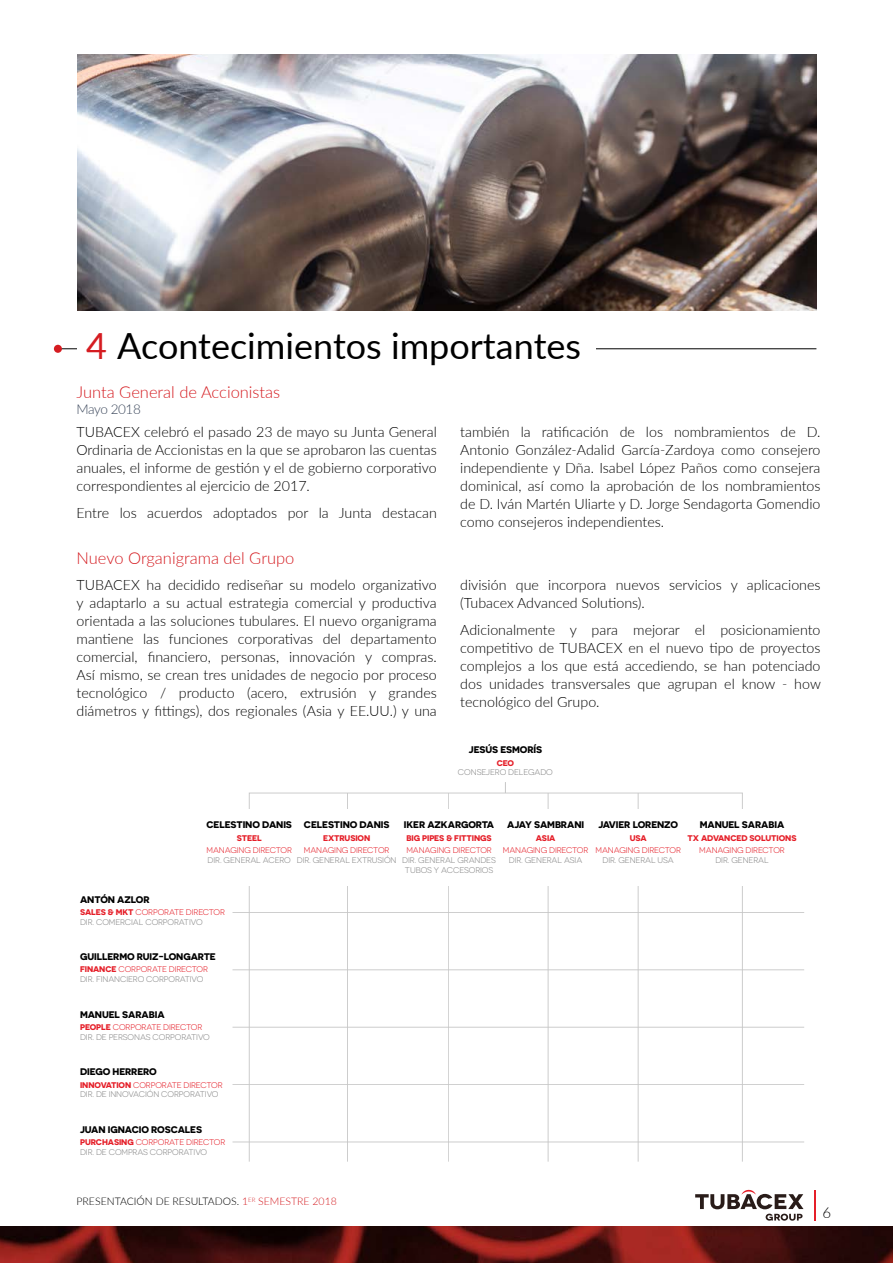
<style>
.page{position:relative;width:893px;height:1263px;background:#fff}
.page>*{position:absolute;margin:0;border:0;box-sizing:border-box;transform-origin:0 0}
.t1{font:36px "Lato";color:#000}
.t2{font:300 16.5px "Lato";color:#d51c21}
.t3{font:300 15px "Lato";color:#000}
.t4{font:300 14.25px/18px "Lato";color:#000;text-align:justify}
.t5{font:300 13.5px "Lato";letter-spacing:-.035em;color:#3a465a}
.t6{font:300 10.5px "Lato";color:#000}
.t7{font:700 9.6px "Novecentosanswide";letter-spacing:-.01em;color:#000}
.t8{font:8.25px/9.9px "Novecentosanswide";letter-spacing:-.01em;color:#878787}
.t9{font:8.25px "Novecentosanswide";letter-spacing:-.01em;color:#e51e28}
.t10{font:700 8.25px "Novecentosanswide";letter-spacing:-.01em;color:#e51e28}
.s1{color:#d51c21}
.s2{font-weight:700;color:#e51e28}
.s3{color:#e51e28}
</style>
<div class="page">
<hr style="left:814px;top:1190px;width:2px;height:31px;background:#e51f29">
<svg style="left:695px;top:1190px;width:108px;height:31px"></svg>
<img style="left:0;top:1226px;width:893px;height:37px">
<img style="left:78px;top:54px;width:738px;height:256px">
<hr style="left:58px;top:348px;width:39px;height:1px;background:#000">
<hr style="left:218px;top:348px;width:598px;height:1px;background:#000">
<div style="left:78px;top:330px;width:38px;height:41px;background:#fff"></div>
<div style="left:117px;top:330px;width:478px;height:41px;background:#fff"></div>
<div style="left:54px;top:345px;width:8px;height:8px;background:#d51c21;border-radius:50%"></div>
<svg style="left:249px;top:793px;width:494px;height:369px"></svg>
<hr style="left:448px;top:793px;width:1px;height:369px;background:#c6c6c6">
<hr style="left:548px;top:793px;width:1px;height:369px;background:#c6c6c6">
<hr style="left:638px;top:793px;width:1px;height:369px;background:#c6c6c6">
<hr style="left:232px;top:912px;width:572px;height:1px;background:#c6c6c6">
<hr style="left:232px;top:969px;width:572px;height:1px;background:#c6c6c6">
<hr style="left:232px;top:1027px;width:572px;height:1px;background:#c6c6c6">
<hr style="left:232px;top:1084px;width:572px;height:1px;background:#c6c6c6">
<hr style="left:232px;top:1141px;width:572px;height:1px;background:#c6c6c6">
<div style="left:197px;top:808px;width:619px;height:77px;background:#fff"></div>
<h1 class="t1" style="left:86px;top:320px;width:496px"><span class="s1">4</span> Acontecimientos importantes</h1>
<p class="t2" style="left:77px;top:380px;width:205px">Junta General de Accionistas</p>
<p class="t5" style="left:77px;top:400px;width:66px">Mayo 2018</p>
<p class="t4" style="left:77px;top:423px;width:362px">TUBACEX celebró el pasado 23 de mayo su Junta General Ordinaria de Accionistas en la que se aprobaron las cuentas anuales, el informe de gestión y el de gobierno corporativo correspondientes al ejercicio de 2017.</p>
<p class="t4" style="left:77px;top:503px;width:362px">Entre los acuerdos adoptados por la Junta destacan</p>
<p class="t2" style="left:77px;top:547px;width:219px">Nuevo Organigrama del Grupo</p>
<p class="t4" style="left:77px;top:575px;width:362px">TUBACEX ha decidido rediseñar su modelo organizativo y adaptarlo a su actual estrategia comercial y productiva orientada a las soluciones tubulares. El nuevo organigrama mantiene las funciones corporativas del departamento comercial, financiero, personas, innovación y compras.<br>Así mismo, se crean tres unidades de negocio por proceso tecnológico / producto (acero, extrusión y grandes diámetros y fittings), dos regionales (Asia y EE.UU.) y una</p>
<p class="t4" style="left:460px;top:423px;width:362px">también la ratificación de los nombramientos de D.<br>Antonio González-Adalid García-Zardoya como consejero independiente y Dña. Isabel López Paños como consejera dominical, así como la aprobación de los nombramientos de D. Iván Martén Uliarte y D. Jorge Sendagorta Gomendio como consejeros independientes.</p>
<p class="t4" style="left:460px;top:575px;width:362px">división que incorpora nuevos servicios y aplicaciones (Tubacex Advanced Solutions).</p>
<p class="t4" style="left:460px;top:620px;width:362px">Adicionalmente y para mejorar el posicionamiento competitivo de TUBACEX en el nuevo tipo de proyectos complejos a los que está accediendo, se han potenciado dos unidades transversales que agrupan el know - how tecnológico del Grupo.</p>
<p class="t7" style="left:469px;top:744px;width:75px">JESÚS ESMORÍS</p>
<p class="t10" style="left:497px;top:757px;width:19px">CEO</p>
<p class="t8" style="left:458px;top:767px;width:96px">CONSEJERO DELEGADO</p>
<p class="t7" style="left:207px;top:819px;width:87px">CELESTINO DANIS</p>
<p class="t10" style="left:237px;top:833px;width:26px">STEEL</p>
<p class="t9" style="left:207px;top:845px;width:87px">MANAGING DIRECTOR</p>
<p class="t8" style="left:208px;top:855px;width:85px">DIR. GENERAL ACERO</p>
<p class="t7" style="left:304px;top:819px;width:87px">CELESTINO DANIS</p>
<p class="t10" style="left:323px;top:833px;width:49px">EXTRUSION</p>
<p class="t9" style="left:304px;top:845px;width:87px">MANAGING DIRECTOR</p>
<p class="t8" style="left:297px;top:855px;width:101px">DIR. GENERAL EXTRUSIÓN</p>
<p class="t7" style="left:404px;top:819px;width:92px">IKER AZKARGORTA</p>
<p class="t10" style="left:406px;top:833px;width:87px">BIG PIPES &amp; FITTINGS</p>
<p class="t9" style="left:406px;top:845px;width:87px">MANAGING DIRECTOR</p>
<p class="t8" style="left:402px;top:855px;width:95px;text-align:center">DIR. GENERAL GRANDES<br>TUBOS Y ACCESORIOS</p>
<p class="t7" style="left:507px;top:819px;width:79px">AJAY SAMBRANI</p>
<p class="t10" style="left:536px;top:833px;width:21px">ASIA</p>
<p class="t9" style="left:503px;top:845px;width:87px">MANAGING DIRECTOR</p>
<p class="t8" style="left:509px;top:855px;width:75px">DIR. GENERAL ASIA</p>
<p class="t7" style="left:598px;top:819px;width:81px">JAVIER LORENZO</p>
<p class="t10" style="left:630px;top:833px;width:19px">USA</p>
<p class="t9" style="left:595px;top:845px;width:87px">MANAGING DIRECTOR</p>
<p class="t8" style="left:602px;top:855px;width:73px">DIR. GENERAL USA</p>
<p class="t7" style="left:700px;top:819px;width:86px">MANUEL SARABIA</p>
<p class="t10" style="left:688px;top:833px;width:110px">TX ADVANCED SOLUTIONS</p>
<p class="t9" style="left:699px;top:845px;width:87px">MANAGING DIRECTOR</p>
<p class="t8" style="left:715px;top:855px;width:55px">DIR. GENERAL</p>
<p class="t7" style="left:80px;top:893px;width:71px">ANTÓN AZLOR</p>
<p class="t8" style="left:80px;top:907px;width:146px"><span class="s2">SALES &amp; MKT</span> <span class="s3">CORPORATE DIRECTOR<br></span>DIR. COMERCIAL CORPORATIVO</p>
<p class="t7" style="left:80px;top:951px;width:137px">GUILLERMO RUIZ-LONGARTE</p>
<p class="t8" style="left:80px;top:964px;width:129px"><span class="s2">FINANCE</span> <span class="s3">CORPORATE DIRECTOR<br></span>DIR. FINANCIERO CORPORATIVO</p>
<p class="t7" style="left:80px;top:1008px;width:86px">MANUEL SARABIA</p>
<p class="t8" style="left:80px;top:1022px;width:131px"><span class="s2">PEOPLE</span> <span class="s3">CORPORATE DIRECTOR<br></span>DIR. DE PERSONAS CORPORATIVO</p>
<p class="t7" style="left:80px;top:1066px;width:78px">DIEGO HERRERO</p>
<p class="t8" style="left:80px;top:1080px;width:144px"><span class="s2">INNOVATION</span> <span class="s3">CORPORATE DIRECTOR<br></span>DIR. DE INNOVACIÓN CORPORATIVO</p>
<p class="t7" style="left:80px;top:1123px;width:124px">JUAN IGNACIO ROSCALES</p>
<p class="t8" style="left:80px;top:1137px;width:147px"><span class="s2">PURCHASING</span> <span class="s3">CORPORATE DIRECTOR<br></span>DIR. DE COMPRAS CORPORATIVO</p>
<p class="t6" style="left:77px;top:1194px;width:262px">PRESENTACIÓN DE RESULTADOS. <span class="s1">1</span><sup>ER</sup> <span class="s1">SEMESTRE 2018</span></p>
<p class="t3" style="left:823px;top:1202px;width:10px">6</p>
</div>
